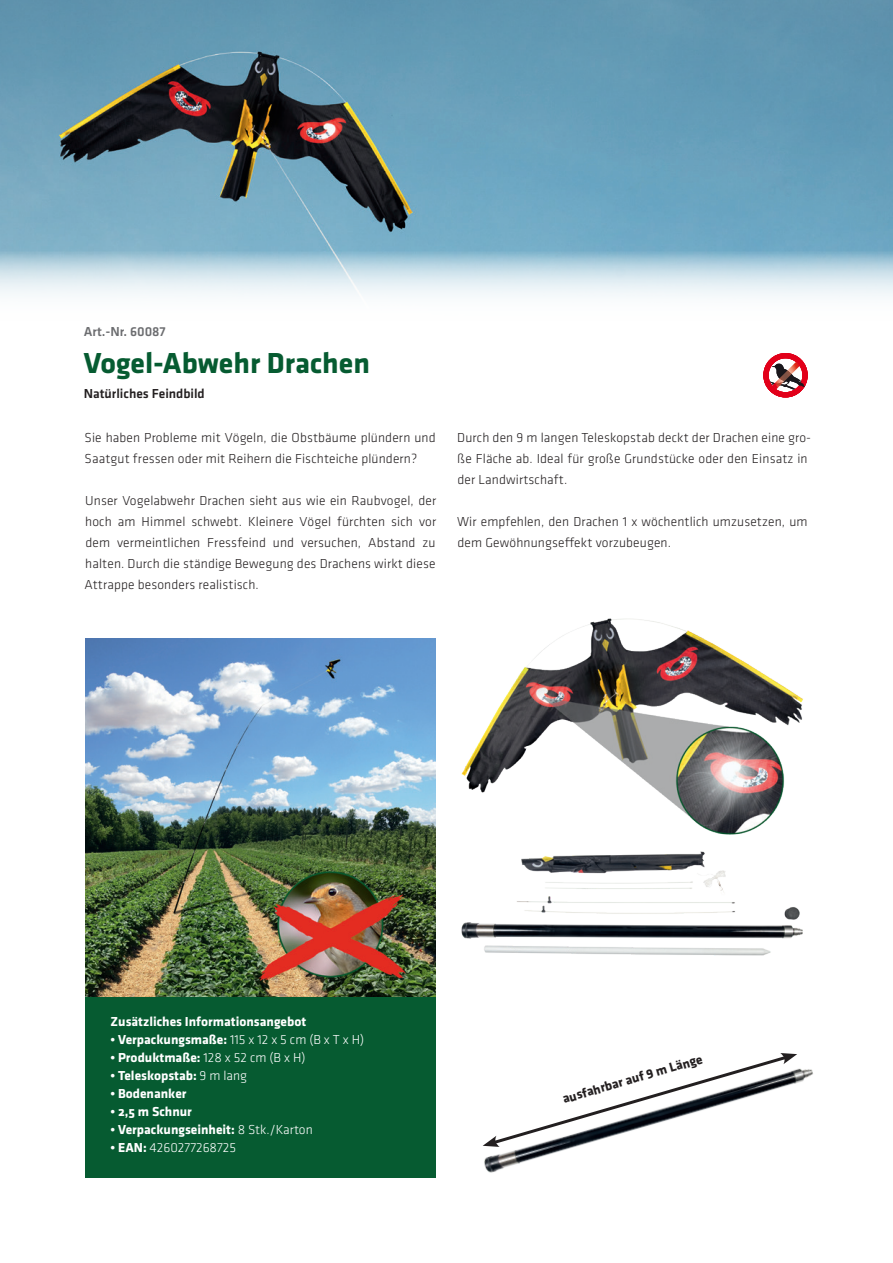
<style>
.page{position:relative;width:893px;height:1263px;background:#fff}
.page>*{position:absolute;margin:0;border:0;box-sizing:border-box;transform-origin:0 0}
.t1{font:30px "Klavika Bold OSF";color:#065b31}
.t2{font:300 13.5px/21px "Klavika";letter-spacing:.01em;color:#231f20}
.t3{font:13.5px "Klavika Bold OSF";color:#fff}
.t4{font:500 13.5px "Klavika";color:#231f20}
.t5{font:700 13.5px "Klavika";color:#231f20}
.t6{font:300 13.5px "Klavika";color:#fff}
.t7{font:500 13.5px "Klavika";color:#6c6d70}
.s1{font-family:"Klavika";font-weight:300}
.s2{font-family:"Klavika Bold OSF";font-weight:400}
</style>
<div class="page">
<img style="left:85px;top:639px;width:351px;height:359px">
<img style="left:0;top:0;width:893px;height:251px">
<svg style="left:0;top:251px;width:893px;height:46px"></svg>
<div style="left:85px;top:998px;width:351px;height:180px;background:#065b31"></div>
<svg style="left:763px;top:353px;width:45px;height:44px"></svg>
<img style="left:484px;top:1068px;width:329px;height:105px">
<svg style="left:483px;top:1053px;width:314px;height:94px"></svg>
<img style="left:461px;top:618px;width:342px;height:338px">
<p class="t7" style="left:84px;top:324px;width:84px">Art.-Nr. 60087</p>
<h1 class="t1" style="left:84px;top:346px;width:288px">Vogel-Abwehr Drachen</h1>
<p class="t4" style="left:84px;top:386px;width:123px">Natürliches Feindbild</p>
<p class="t2" style="left:85px;top:428px;width:353px">Sie haben Probleme mit Vögeln, die Obstbäume plündern und<br>Saatgut fressen oder mit Reihern die Fischteiche plündern?</p>
<p class="t2" style="left:84px;top:491px;width:353px;text-align:justify">Unser Vogelabwehr Drachen sieht aus wie ein Raubvogel, der hoch am Himmel schwebt. Kleinere Vögel fürchten sich vor dem vermeintlichen Fressfeind und versuchen, Abstand zu halten. Durch die ständige Bewegung des Drachens wirkt diese Attrappe besonders realistisch.</p>
<p class="t2" style="left:457px;top:428px;width:355px">Durch den 9 m langen Teleskopstab deckt der Drachen eine gro&shy;ße Fläche ab. Ideal für große Grundstücke oder den Einsatz in der Landwirtschaft.</p>
<p class="t2" style="left:457px;top:512px;width:352px">Wir empfehlen, den Drachen 1 x wöchentlich umzusetzen, um dem Gewöhnungseffekt vorzubeugen.</p>
<p class="t3" style="left:111px;top:1014px;width:197px">Zusätzliches Informationsangebot</p>
<p class="t3" style="left:111px;top:1032px;width:255px">• Verpackungsmaße: <span class="s1">115 x 12 x 5 cm (B x T x H)</span></p>
<p class="t3" style="left:111px;top:1050px;width:196px">• Produktmaße: <span class="s1">128 x 52 cm (B x H)</span></p>
<p class="t3" style="left:111px;top:1068px;width:138px">• Teleskopstab: <span class="s1">9 m lang</span></p>
<p class="t3" style="left:111px;top:1086px;width:78px">• Bodenanker</p>
<p class="t3" style="left:111px;top:1104px;width:83px">• 2,5 m Schnur</p>
<p class="t3" style="left:111px;top:1122px;width:204px">• Verpackungseinheit: <span class="s1">8 Stk./Karton</span></p>
<p class="t6" style="left:111px;top:1140px;width:127px"><span class="s2">• EAN:</span> 4260277268725</p>
<p class="t5" style="left:561px;top:1092px;width:147px;rotate:-16deg">ausfahrbar auf 9 m Länge</p>
</div>
